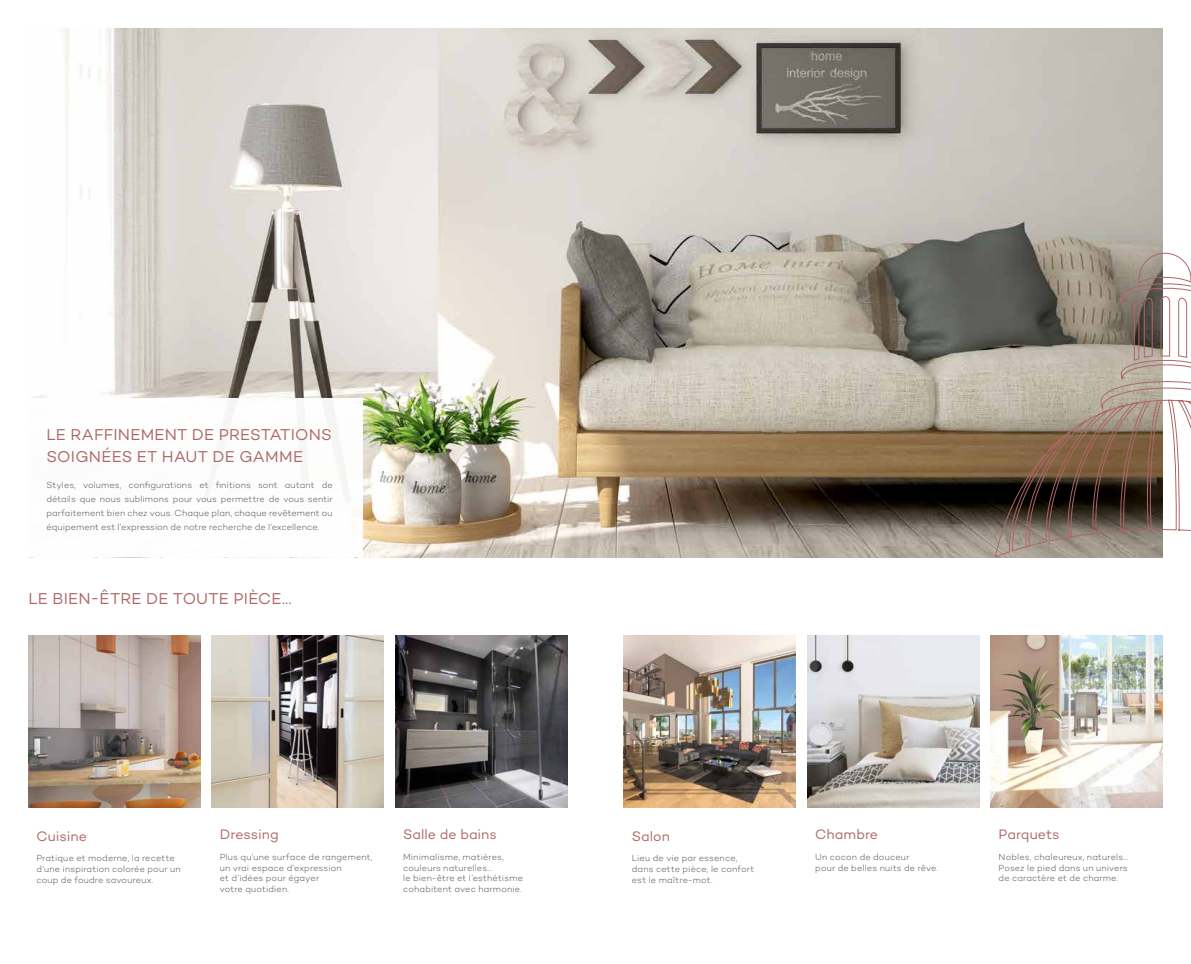
<style>
.page{position:relative;width:1191px;height:964px;background:#fff}
.page>*{position:absolute;margin:0;border:0;box-sizing:border-box;transform-origin:0 0}
.t1{font:16px/22px "Campton";letter-spacing:.015em;color:#ac6766}
.t2{font:14px "Campton";color:#ac6766}
.t3{font:300 9px/10.8px "Campton";letter-spacing:.015em;color:#484847}
</style>
<div class="page">
<img style="left:31px;top:28px;width:1131px;height:529px">
<div style="left:28px;top:398px;width:335px;height:159px;background:#fff"></div>
<img style="left:807px;top:635px;width:172px;height:172px">
<img style="left:624px;top:635px;width:172px;height:172px">
<img style="left:990px;top:635px;width:172px;height:172px">
<img style="left:28px;top:635px;width:172px;height:172px">
<img style="left:212px;top:635px;width:172px;height:172px">
<img style="left:395px;top:635px;width:172px;height:172px">
<svg style="left:995px;top:252px;width:196px;height:305px;background:#93887b"></svg>
<h1 class="t1" style="left:46px;top:423px;width:287px">LE RAFFINEMENT DE PRESTATIONS<br>SOIGNÉES ET HAUT DE GAMME</h1>
<p class="t3" style="left:46px;top:478px;width:288px;line-height:14px;text-align:justify">Styles, volumes, configurations et finitions sont autant de détails que nous sublimons pour vous permettre de vous sentir parfaitement bien chez vous. Chaque plan, chaque revêtement ou équipement est l’expression de notre recherche de l’excellence.</p>
<h1 class="t1" style="left:28px;top:587px;width:264px">LE BIEN-ÊTRE DE TOUTE PIÈCE…</h1>
<h2 class="t2" style="left:36px;top:827px;width:52px">Cuisine</h2>
<p class="t3" style="left:36px;top:852px;width:146px">Pratique et moderne, la recette d’une inspiration colorée pour un coup de foudre savoureux.</p>
<h2 class="t2" style="left:220px;top:825px;width:60px">Dressing</h2>
<p class="t3" style="left:220px;top:851px;width:154px">Plus qu’une surface de rangement, un vrai espace d’expression<br>et d’idées pour égayer<br>votre quotidien.</p>
<h2 class="t2" style="left:403px;top:825px;width:95px">Salle de bains</h2>
<p class="t3" style="left:403px;top:851px;width:121px">Minimalisme, matières, couleurs naturelles…<br>le bien-être et l’esthétisme cohabitent avec harmonie.</p>
<h2 class="t2" style="left:632px;top:827px;width:40px">Salon</h2>
<p class="t3" style="left:632px;top:852px;width:124px">Lieu de vie par essence, dans cette pièce, le confort est le maître-mot.</p>
<h2 class="t2" style="left:815px;top:825px;width:64px">Chambre</h2>
<p class="t3" style="left:815px;top:851px;width:124px">Un cocon de douceur<br>pour de belles nuits de rêve.</p>
<h2 class="t2" style="left:998px;top:825px;width:62px">Parquets</h2>
<p class="t3" style="left:998px;top:851px;width:131px;text-align:justify">Nobles, chaleureux, naturels… Posez le pied dans un univers de caractère et de charme.</p>
</div>
